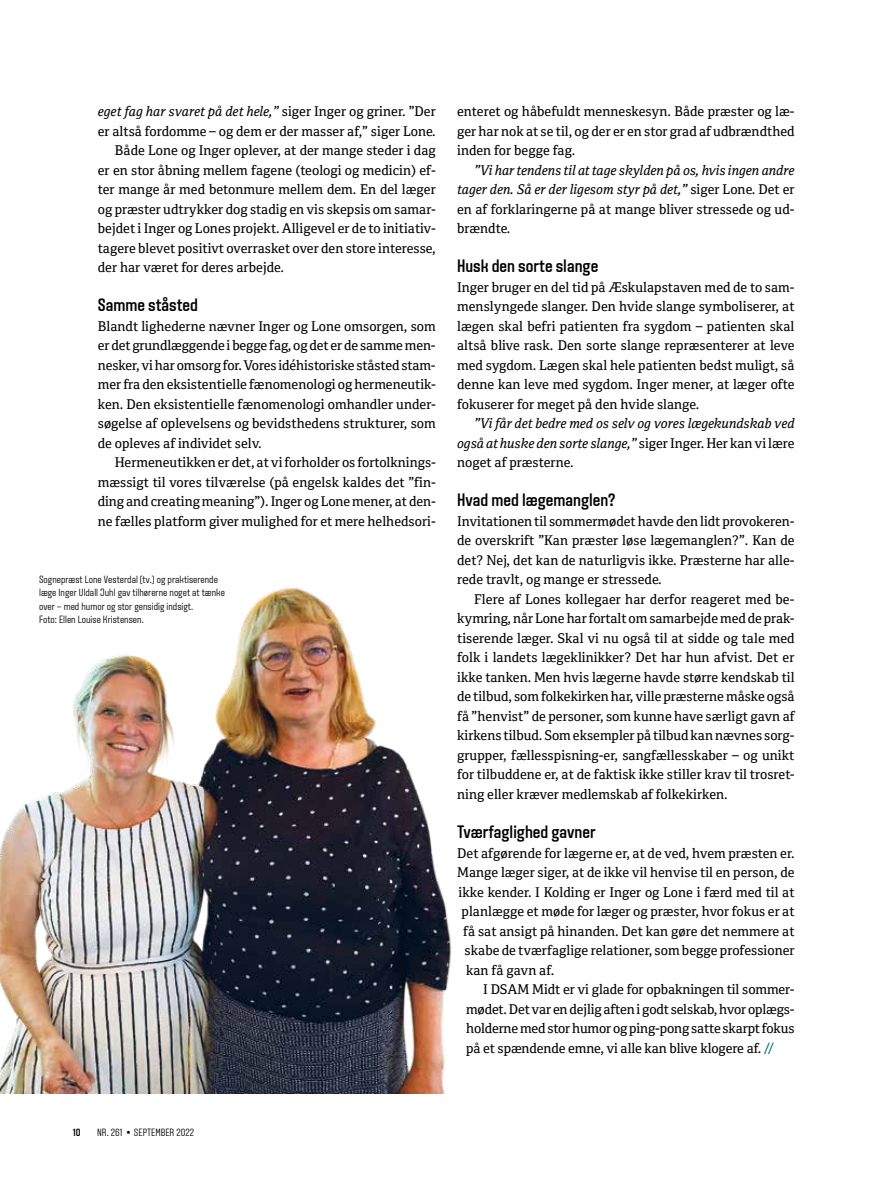
<style>
.page{position:relative;width:893px;height:1191px;background:#fff}
.page>*{position:absolute;margin:0;border:0;box-sizing:border-box;transform-origin:0 0}
.t1{font:500 18px "Aveny T";color:#000}
.t2{font:13.5px/19.5px "Cordale";color:#000;text-align:justify}
.t3{font:italic 13.5px/19.5px "Cordale";letter-spacing:-.005em;color:#000;text-align:justify}
.t4{font:300 10.5px/13.5px "Aveny T";color:#000}
.t5{font:500 10.5px "Aveny T";color:#000}
.s1{font-style:normal}
.s2{color:#00748b}
.s3{font-weight:500}
</style>
<div class="page">
<img style="left:0;top:587px;width:452px;height:506px">
<p class="t3" style="left:98px;top:102px;width:340px">eget fag har svaret på det hele,” <span class="s1">siger Inger og griner. ”Der</span></p>
<p class="t2" style="left:98px;top:121px;width:340px">er altså fordomme – og dem er der masser af,” siger Lone.</p>
<p class="t2" style="left:115px;top:141px;width:323px">Både Lone og Inger oplever, at der mange steder i dag</p>
<p class="t2" style="left:98px;top:160px;width:340px">er en stor åbning mellem fagene (teologi og medicin) ef-</p>
<p class="t2" style="left:98px;top:180px;width:340px">ter mange år med betonmure mellem dem. En del læger</p>
<p class="t2" style="left:98px;top:199px;width:340px">og præster udtrykker dog stadig en vis skepsis om samar-</p>
<p class="t2" style="left:98px;top:219px;width:340px">bejdet i Inger og Lones projekt. Alligevel er de to initiativ-</p>
<p class="t2" style="left:98px;top:238px;width:340px">tagere blevet positivt overrasket over den store interesse,</p>
<p class="t2" style="left:98px;top:258px;width:188px">der har været for deres arbejde.</p>
<h1 class="t1" style="left:98px;top:295px;width:102px">Samme ståsted</h1>
<p class="t2" style="left:98px;top:316px;width:340px">Blandt lighederne nævner Inger og Lone omsorgen, som er det grundlæggende i begge fag, og det er de samme men&shy;nesker, vi har omsorg for. Vores idéhistoriske ståsted stam&shy;mer fra den eksistentielle fænomenologi og hermeneutik&shy;ken. Den eksistentielle fænomenologi omhandler under&shy;søgelse af oplevelsens og bevidsthedens strukturer, som de opleves af individet selv.</p>
<p class="t2" style="left:98px;top:453px;width:340px;text-indent:17px">Hermeneutikken er det, at vi forholder os fortolknings&shy;mæssigt til vores tilværelse (på engelsk kaldes det ”fin&shy;ding and creating meaning”). Inger og Lone mener, at den&shy;ne fælles platform giver mulighed for et mere helhedsori-</p>
<p class="t4" style="left:39px;top:572px;width:187px">Sognepræst Lone Vesterdal (tv.) og praktiserende læge Inger Uldall Juhl gav tilhørerne noget at tænke over – med humor og stor gensidig indsigt.<br>Foto: Ellen Louise Kristensen.</p>
<p class="t2" style="left:457px;top:102px;width:339px">enteret og håbefuldt menneskesyn. Både præster og læ&shy;ger har nok at se til, og der er en stor grad af udbrændthed inden for begge fag.</p>
<p class="t3" style="left:457px;top:160px;width:339px;text-indent:17px">”Vi har tendens til at tage skylden på os, hvis ingen andre tager den. Så er der ligesom styr på det,” <span class="s1">siger Lone. Det er en af forklaringerne på at mange bliver stressede og ud&shy;brændte.</span></p>
<h1 class="t1" style="left:457px;top:256px;width:143px">Husk den sorte slange</h1>
<p class="t2" style="left:457px;top:277px;width:339px">Inger bruger en del tid på Æskulapstaven med de to sam&shy;menslyngede slanger. Den hvide slange symboliserer, at lægen skal befri patienten fra sygdom – patienten skal altså blive rask. Den sorte slange repræsenterer at leve med sygdom. Lægen skal hele patienten bedst muligt, så denne kan leve med sygdom. Inger mener, at læger ofte fokuserer for meget på den hvide slange.</p>
<p class="t3" style="left:457px;top:414px;width:339px;text-indent:17px">”Vi får det bedre med os selv og vores lægekundskab ved også at huske den sorte slange,” <span class="s1">siger Inger. Her kan vi lære noget af præsterne.</span></p>
<h1 class="t1" style="left:457px;top:490px;width:160px">Hvad med lægemanglen?</h1>
<p class="t2" style="left:457px;top:511px;width:339px">Invitationen til sommermødet havde den lidt provokeren&shy;de overskrift ”Kan præster løse lægemanglen?”. Kan de det? Nej, det kan de naturligvis ikke. Præsterne har alle&shy;rede travlt, og mange er stressede.</p>
<p class="t2" style="left:457px;top:589px;width:339px;text-indent:17px">Flere af Lones kollegaer har derfor reageret med be&shy;kymring, når Lone har fortalt om samarbejde med de prak&shy;tiserende læger. Skal vi nu også til at sidde og tale med folk i landets lægeklinikker? Det har hun afvist. Det er ikke tanken. Men hvis lægerne havde større kendskab til de tilbud, som folkekirken har, ville præsterne måske også få ”henvist” de personer, som kunne have særligt gavn af kirkens tilbud. Som eksempler på tilbud kan nævnes sorg&shy;grupper, fællesspisning-er, sangfællesskaber – og unikt for tilbuddene er, at de faktisk ikke stiller krav til trosret&shy;ning eller kræver medlemskab af folkekirken.</p>
<h1 class="t1" style="left:457px;top:821px;width:140px">Tværfaglighed gavner</h1>
<p class="t2" style="left:457px;top:843px;width:339px">Det afgørende for lægerne er, at de ved, hvem præsten er.</p>
<p class="t2" style="left:457px;top:862px;width:339px">Mange læger siger, at de ikke vil henvise til en person, de</p>
<p class="t2" style="left:459px;top:882px;width:338px">ikke kender. I Kolding er Inger og Lone i færd med til at</p>
<p class="t2" style="left:462px;top:901px;width:335px">planlægge et møde for læger og præster, hvor fokus er at</p>
<p class="t2" style="left:463px;top:921px;width:333px">få sat ansigt på hinanden. Det kan gøre det nemmere at</p>
<p class="t2" style="left:465px;top:940px;width:332px">skabe de tværfaglige relationer, som begge professioner</p>
<p class="t2" style="left:466px;top:960px;width:90px">kan få gavn af.</p>
<p class="t2" style="left:483px;top:979px;width:313px">I DSAM Midt er vi glade for opbakningen til sommer-</p>
<p class="t2" style="left:466px;top:999px;width:330px">mødet. Det var en dejlig aften i godt selskab, hvor oplægs-</p>
<p class="t2" style="left:466px;top:1018px;width:330px">holderne med stor humor og ping-pong satte skarpt fokus</p>
<p class="t2" style="left:466px;top:1038px;width:310px">på et spændende emne, vi alle kan blive klogere af. <span class="s2">//</span></p>
<p class="t5" style="left:73px;top:1126px;width:9px">10</p>
<p class="t4" style="left:97px;top:1126px;width:99px">NR. 261 <span class="s3">•</span> SEPTEMBER 2022</p>
</div>
